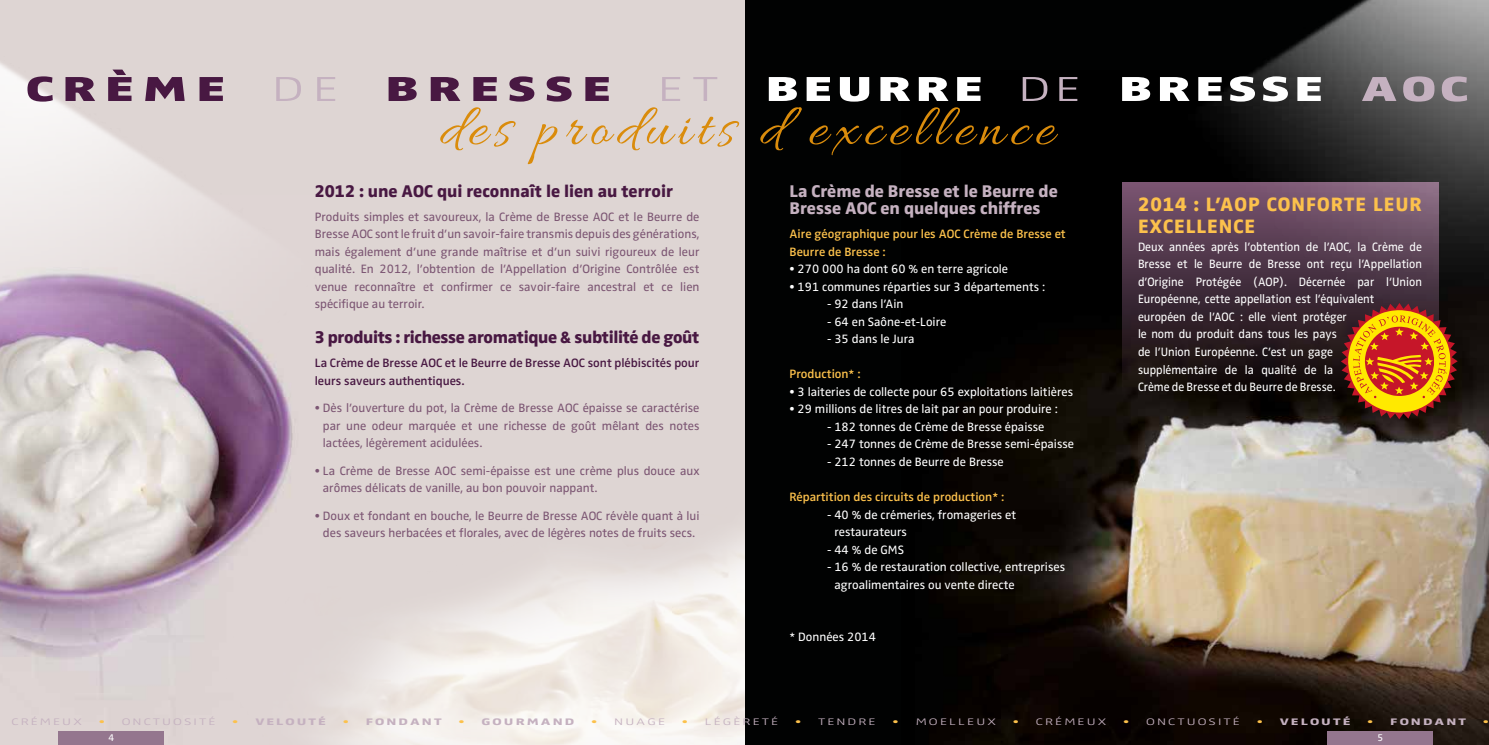
<style>
.page{position:relative;width:1489px;height:745px;background:#fff}
.page>*{position:absolute;margin:0;border:0;box-sizing:border-box;transform-origin:0 0}
.t1{font:60px "Allura";letter-spacing:.1em;color:#da8c0c}
.t2{font:900 35.88px "Zwo OT";letter-spacing:.08em;color:#fff;scale:1.5 1}
.t3{font:900 35.88px "Zwo OT";letter-spacing:.16em;color:#481842;scale:1.5 1}
.t4{font:300 35.88px "Zwo OT";color:#c5b1c0;scale:1.5 1}
.t5{font:800 20px/22.5px "Zwo OT";letter-spacing:.05em;color:#fcc14c}
.t6{font:800 17.5px/17.5px "Zwo OT";color:#c5b1c0}
.t7{font:800 17.5px "Zwo OT";letter-spacing:-.02em;color:#481842}
.t8{font:800 17.5px "Zwo OT";color:#481842}
.t9{font:12.5px/17.5px "Zwo OT";color:#7c5673;text-align:justify}
.t10{font:12.5px/17.5px "Zwo OT";color:#fff}
.t11{font:12.5px/17.5px "Zwo OT";color:#fff;scale:.95 1}
.t12{font:600 12.5px/17.5px "Zwo OT";color:#fcc14c}
.t13{font:600 12.5px/17.5px "Zwo OT";color:#481842}
.t14{font:10px "Zwo OT";color:#fff}
.t15{font:300 9.75px "Zwo OT";letter-spacing:.14em;color:#c5b1c0;scale:1.5 1}
.t16{font:800 9.75px "Zwo OT";letter-spacing:.14em;color:#c5b1c0;scale:1.5 1}
.t17{font:300 9.75px "Zwo OT";color:#fcc14c;scale:1.5 1}
.s1{font-weight:300;color:#c5b1c0}
.s2{color:#c5b1c0}
.s3{color:#fcc14c}
.s4{font-weight:300;color:#fcc14c}
</style>
<div class="page">
<div style="left:744px;top:0;width:744px;height:744px;background:#010202"></div>
<img style="left:951px;top:363px;width:537px;height:381px">
<img style="left:1067px;top:0;width:421px;height:439px">
<div style="left:0;top:0;width:744px;height:744px;background:#ded5d3"></div>
<img style="left:0;top:594px;width:191px;height:92px">
<img style="left:0;top:63px;width:293px;height:531px">
<img style="left:220px;top:507px;width:524px;height:237px">
<div style="left:1327px;top:731px;width:105px;height:13px;background:#94768e"></div>
<div style="left:58px;top:731px;width:106px;height:13px;background:#94768e"></div>
<svg style="left:1340px;top:303px;width:117px;height:116px;background:#a96214"></svg>
<h2 class="t3" style="left:26px;top:67px;width:134px">CRÈME</h2>
<h2 class="t4" style="left:272px;top:68px;width:46px">DE</h2>
<h2 class="t3" style="left:385px;top:67px;width:152px">BRESSE</h2>
<h2 class="t4" style="left:657px;top:68px;width:42px">ET</h2>
<h2 class="t2" style="left:765px;top:67px;width:470px">BEURRE <span class="s1">DE</span> BRESSE <span class="s2">AOC</span></h2>
<h1 class="t1" style="left:439px;top:95px;width:616px">des produits d’excellence</h1>
<h3 class="t8" style="left:315px;top:180px;width:359px">2012 : une AOC qui reconnaît le lien au terroir</h3>
<p class="t9" style="left:315px;top:208px;width:386px">Produits simples et savoureux, la Crème de Bresse AOC et le Beurre de Bresse AOC sont le fruit d’un savoir-faire transmis depuis des générations, mais également d’une grande maîtrise et d’un suivi rigoureux de leur qualité. En 2012, l’obtention de l’Appellation d’Origine Contrôlée est venue reconnaître et confirmer ce savoir-faire ancestral et ce lien spécifique au terroir.</p>
<h3 class="t7" style="left:315px;top:327px;width:386px">3 produits : richesse aromatique &amp; subtilité de goût</h3>
<p class="t13" style="left:315px;top:354px;width:386px">La Crème de Bresse AOC et le Beurre de Bresse AOC sont plébiscités pour leurs saveurs authentiques.</p>
<p class="t9" style="left:323px;top:399px;width:378px;text-indent:-8px">• Dès l’ouverture du pot, la Crème de Bresse AOC épaisse se caractérise par une odeur marquée et une richesse de goût mêlant des notes lactées, légèrement acidulées.</p>
<p class="t9" style="left:323px;top:462px;width:378px;text-indent:-8px">• La Crème de Bresse AOC semi-épaisse est une crème plus douce aux arômes délicats de vanille, au bon pouvoir nappant.</p>
<p class="t9" style="left:315px;top:507px;width:386px;text-align:center">• Doux et fondant en bouche, le Beurre de Bresse AOC révèle quant à lui des saveurs herbacées et florales, avec de légères notes de fruits secs.</p>
<h3 class="t6" style="left:789px;top:182px;width:270px">La Crème de Bresse et le Beurre de<br>Bresse AOC en quelques chiffres</h3>
<p class="t12" style="left:789px;top:225px;width:278px">Aire géographique pour les AOC Crème de Bresse et<br>Beurre de Bresse :</p>
<p class="t10" style="left:789px;top:260px;width:220px">• 270 000 ha dont 60 % en terre agricole</p>
<p class="t10" style="left:789px;top:278px;width:257px">• 191 communes réparties sur 3 départements :</p>
<p class="t10" style="left:827px;top:295px;width:78px">- 92 dans l’Ain</p>
<p class="t10" style="left:827px;top:313px;width:121px">- 64 en Saône-et-Loire</p>
<p class="t10" style="left:827px;top:330px;width:89px">- 35 dans le Jura</p>
<p class="t12" style="left:789px;top:365px;width:72px">Production* :</p>
<p class="t10" style="left:789px;top:383px;width:285px">• 3 laiteries de collecte pour 65 exploitations laitières</p>
<p class="t10" style="left:789px;top:400px;width:270px">• 29 millions de litres de lait par an pour produire :</p>
<p class="t10" style="left:827px;top:418px;width:219px">- 182 tonnes de Crème de Bresse épaisse</p>
<p class="t10" style="left:827px;top:435px;width:248px">- 247 tonnes de Crème de Bresse semi-épaisse</p>
<p class="t10" style="left:827px;top:453px;width:178px">- 212 tonnes de Beurre de Bresse</p>
<p class="t12" style="left:789px;top:488px;width:216px">Répartition des circuits de production* :</p>
<p class="t10" style="left:834px;top:505px;width:183px;text-indent:-7px">- 40 % de crémeries, fromageries et restaurateurs</p>
<p class="t10" style="left:827px;top:540px;width:79px">- 44 % de GMS</p>
<p class="t10" style="left:834px;top:558px;width:232px;text-indent:-7px">- 16 % de restauration collective, entreprises agroalimentaires ou vente directe</p>
<p class="t10" style="left:789px;top:628px;width:88px">* Données 2014</p>
<h3 class="t5" style="left:1137px;top:193px;width:285px">2014 : L’AOP CONFORTE LEUR<br>EXCELLENCE</h3>
<p class="t11" style="left:1137px;top:238px;width:300px">Deux années après l’obtention de l’AOC, la Crème de Bresse et le Beurre de Bresse ont reçu l’Appellation d’Origine Protégée (AOP). Décernée par l‘Union Européenne, cette appellation est l’équivalent européen de l’AOC : elle vient protéger<br>le nom du produit dans tous les pays<br>de l’Union Européenne. C’est un gage<br>supplémentaire de la qualité de la<br>Crème de Bresse et du Beurre de Bresse.</p>
<p class="t15" style="left:12px;top:715px;width:48px">CRÉMEUX</p>
<p class="t15" style="left:99px;top:715px;width:79px"><span class="s3">•</span> ONCTUOSITÉ</p>
<p class="t16" style="left:232px;top:715px;width:64px"><span class="s4">•</span> VELOUTÉ</p>
<p class="t16" style="left:343px;top:715px;width:67px"><span class="s4">•</span> FONDANT</p>
<p class="t16" style="left:458px;top:715px;width:79px"><span class="s4">•</span> GOURMAND</p>
<p class="t15" style="left:591px;top:715px;width:51px"><span class="s3">•</span> NUAGE</p>
<p class="t15" style="left:682px;top:715px;width:66px"><span class="s3">•</span> LÉGÈRETÉ</p>
<p class="t15" style="left:795px;top:715px;width:55px"><span class="s3">•</span> TENDRE</p>
<p class="t15" style="left:892px;top:715px;width:70px"><span class="s3">•</span> MOELLEUX</p>
<p class="t15" style="left:1012px;top:715px;width:64px"><span class="s3">•</span> CRÉMEUX</p>
<p class="t15" style="left:1122px;top:715px;width:79px"><span class="s3">•</span> ONCTUOSITÉ</p>
<p class="t16" style="left:1256px;top:715px;width:64px"><span class="s4">•</span> VELOUTÉ</p>
<p class="t16" style="left:1367px;top:715px;width:67px"><span class="s4">•</span> FONDANT</p>
<p class="t17" style="left:1482px;top:715px;width:6px">•</p>
<p class="t14" style="left:108px;top:731px;width:7px">4</p>
<p class="t14" style="left:1377px;top:731px;width:7px">5</p>
</div>
